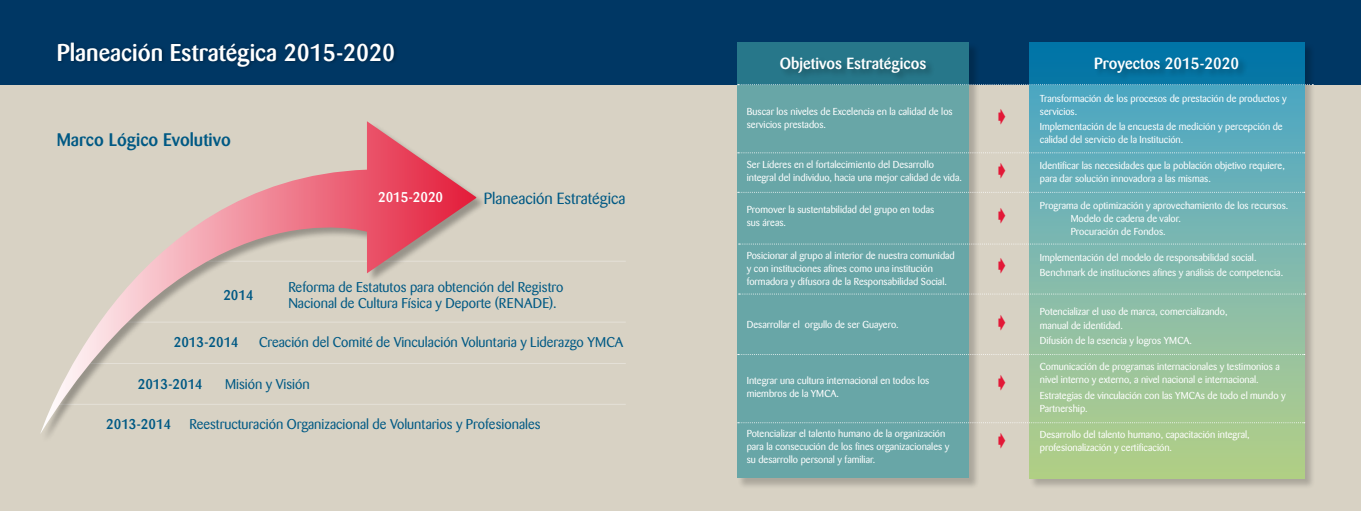
<style>
.page{position:relative;width:1361px;height:511px;background:#fff}
.page>*{position:absolute;margin:0;border:0;box-sizing:border-box;transform-origin:0 0}
.t1{font:500 24px "Barmeno";color:#fff}
.t2{font:500 18px "Barmeno";color:#005984}
.t3{font:18px "Monotype Sorts";color:#e31837}
.t4{font:500 16px "Barmeno";color:#fff}
.t5{font:16px "Barmeno";color:#005984}
.t6{font:14px/16.1px "Barmeno";color:#005984}
.t7{font:500 14px "Barmeno";color:#005984}
.t8{font:500 14px "Barmeno";color:#fff}
.t9{font:10px/13px "Barmeno";color:#fff}
</style>
<div class="page">
<div style="left:0;top:0;width:1361px;height:85px;background:#003764"></div>
<div style="left:0;top:85px;width:1361px;height:425px;background:#d8d2c4"></div>
<div style="left:1029px;top:43px;width:286px;height:446px;background:#000;opacity:.3"></div>
<svg style="left:1029px;top:43px;width:275px;height:435px;background:#7ab6a8"></svg>
<div style="left:737px;top:43px;width:243px;height:446px;background:#000;opacity:.3"></div>
<div style="left:737px;top:43px;width:232px;height:435px;background:#68a6a7"></div>
<div style="left:56px;top:41px;width:342px;height:30px;background:#000;opacity:.3"></div>
<div style="left:779px;top:56px;width:156px;height:26px;background:#257183"></div>
<svg style="left:738px;top:84px;width:575px;height:1px"></svg>
<svg style="left:738px;top:152px;width:566px;height:1px"></svg>
<svg style="left:738px;top:192px;width:566px;height:1px"></svg>
<svg style="left:739px;top:243px;width:566px;height:1px"></svg>
<svg style="left:739px;top:293px;width:566px;height:1px"></svg>
<svg style="left:738px;top:353px;width:566px;height:1px"></svg>
<svg style="left:738px;top:422px;width:566px;height:1px"></svg>
<div style="left:1094px;top:56px;width:154px;height:26px;background:#000;opacity:.3"></div>
<hr style="left:57px;top:403px;width:569px;height:1px;background:#fff">
<hr style="left:87px;top:362px;width:539px;height:1px;background:#fff">
<hr style="left:127px;top:321px;width:499px;height:1px;background:#fff">
<hr style="left:208px;top:260px;width:418px;height:1px;background:#fff">
<div style="left:41px;top:122px;width:446px;height:321px;background:#d8d2c4"></div>
<svg style="left:40px;top:121px;width:436px;height:312px"></svg>
<h1 class="t1" style="left:57px;top:38px;width:340px">Planeación Estratégica 2015-2020</h1>
<h2 class="t2" style="left:57px;top:129px;width:176px">Marco Lógico Evolutivo</h2>
<h3 class="t7" style="left:223px;top:287px;width:32px">2014</h3>
<h3 class="t8" style="left:378px;top:188px;width:67px">2015-2020</h3>
<h3 class="t5" style="left:484px;top:189px;width:143px">Planeación Estratégica</h3>
<h3 class="t6" style="left:288px;top:278px;width:277px">Reforma de Estatutos para obtención del Registro<br>Nacional de Cultura Física y Deporte (RENADE).</h3>
<h3 class="t7" style="left:174px;top:333px;width:67px">2013-2014</h3>
<h3 class="t6" style="left:259px;top:333px;width:366px">Creación del Comité de Vinculación Voluntaria y Liderazgo YMCA</h3>
<h3 class="t7" style="left:138px;top:376px;width:67px">2013-2014</h3>
<h3 class="t6" style="left:225px;top:376px;width:86px">Misión y Visión</h3>
<h3 class="t7" style="left:106px;top:415px;width:67px">2013-2014</h3>
<h3 class="t6" style="left:189px;top:416px;width:353px">Reestructuración Organizacional de Voluntarios y Profesionales</h3>
<h3 class="t4" style="left:779px;top:54px;width:148px">Objetivos Estratégicos</h3>
<p class="t9" style="left:747px;top:105px;width:207px">Buscar los niveles de Excelencia en la calidad de los servicios prestados.</p>
<p class="t9" style="left:747px;top:158px;width:217px">Ser Líderes en el fortalecimiento del Desarrollo integral del individuo, hacia una mejor calidad de vida.</p>
<p class="t9" style="left:747px;top:202px;width:189px">Promover la sustentabilidad del grupo en todas sus áreas.</p>
<p class="t9" style="left:747px;top:248px;width:210px">Posicionar al grupo al interior de nuestra comunidad y con instituciones afines como una institución formadora y difusora de la Responsabilidad Social.</p>
<p class="t9" style="left:747px;top:318px;width:154px">Desarrollar el orgullo de ser Guayero.</p>
<p class="t9" style="left:747px;top:373px;width:184px">Integrar una cultura internacional en todos los miembros de la YMCA.</p>
<p class="t9" style="left:747px;top:427px;width:204px">Potencializar el talento humano de la organización para la consecución de los fines organizacionales y su desarrollo personal y familiar.</p>
<h2 class="t3" style="left:997px;top:108px;width:10px">ç</h2>
<h2 class="t3" style="left:997px;top:162px;width:10px">ç</h2>
<h2 class="t3" style="left:997px;top:207px;width:10px">ç</h2>
<h2 class="t3" style="left:997px;top:257px;width:10px">ç</h2>
<h2 class="t3" style="left:997px;top:314px;width:10px">ç</h2>
<h2 class="t3" style="left:997px;top:374px;width:10px">ç</h2>
<h2 class="t3" style="left:997px;top:432px;width:10px">ç</h2>
<h3 class="t4" style="left:1094px;top:54px;width:147px">Proyectos 2015-2020</h3>
<p class="t9" style="left:1040px;top:91px;width:248px">Transformación de los procesos de prestación de productos y servicios.</p>
<p class="t9" style="left:1040px;top:120px;width:244px">Implementación de la encuesta de medición y percepción de calidad del servicio de la Institución.</p>
<p class="t9" style="left:1040px;top:159px;width:246px">Identificar las necesidades que la población objetivo requiere, para dar solución innovadora a las mismas.</p>
<p class="t9" style="left:1070px;top:198px;width:219px;text-indent:-31px">Programa de optimización y aprovechamiento de los recursos.<br>Modelo de cadena de valor.<br>Procuración de Fondos.</p>
<p class="t9" style="left:1040px;top:249px;width:245px;line-height:15.8px">Implementación del modelo de responsabilidad social.<br>Benchmark de instituciones afines y análisis de competencia.</p>
<p class="t9" style="left:1040px;top:305px;width:189px">Potencializar el uso de marca, comercializando, manual de identidad.</p>
<p class="t9" style="left:1040px;top:334px;width:154px">Difusión de la esencia y logros YMCA.</p>
<p class="t9" style="left:1040px;top:360px;width:241px">Comunicación de programas internacionales y testimonios a nivel interno y externo, a nivel nacional e internacional.</p>
<p class="t9" style="left:1040px;top:389px;width:247px">Estrategias de vinculación con las YMCAs de todo el mundo y<br>Partnership.</p>
<p class="t9" style="left:1040px;top:428px;width:211px">Desarrollo del talento humano, capacitación integral, profesionalización y certificación.</p>
</div>
